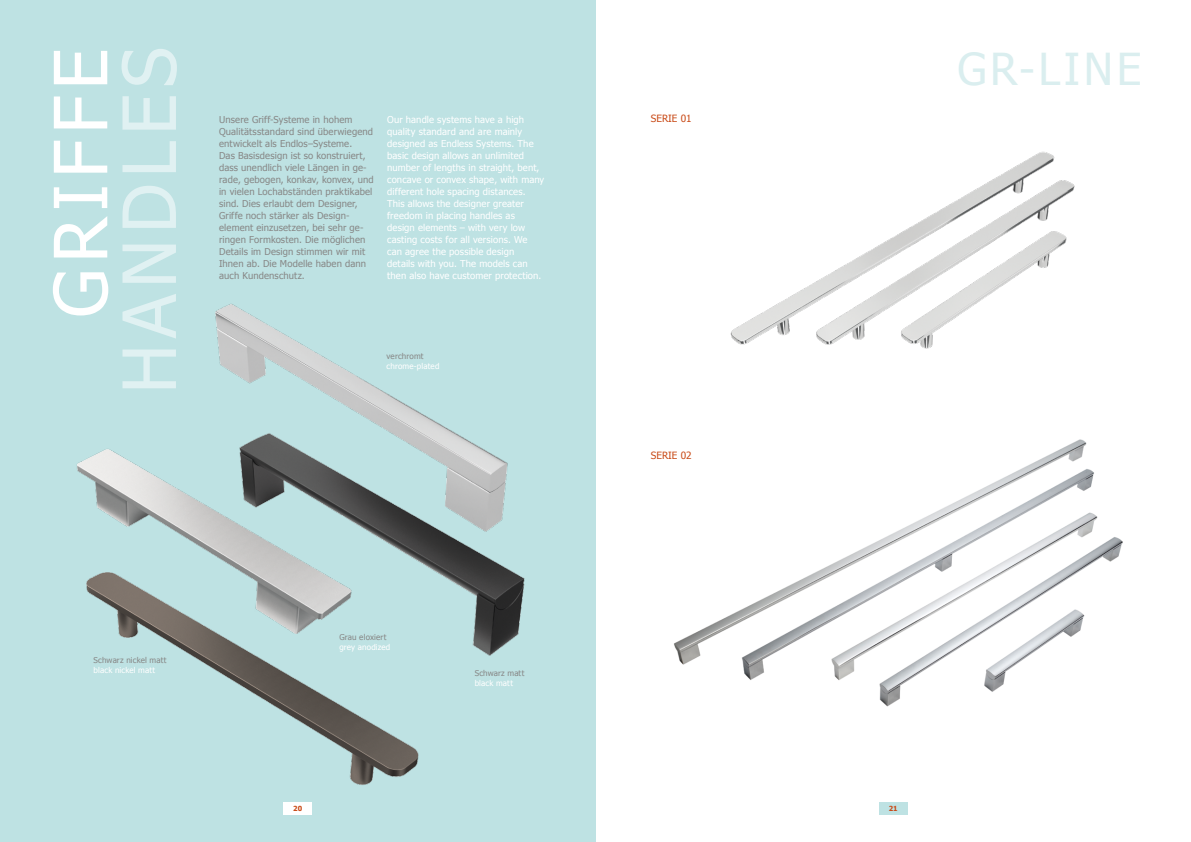
<style>
.page{position:relative;width:1191px;height:842px;background:#fff}
.page>*{position:absolute;margin:0;border:0;box-sizing:border-box;transform-origin:0 0}
.t1{font:73.5px "Tahoma";letter-spacing:.08em;color:#e0f1f2}
.t2{font:73.5px "Tahoma";letter-spacing:.08em;color:#fff}
.t3{font:44px "Tahoma";letter-spacing:.08em;color:#daeeef}
.t4{font:10px "Tahoma";color:#c94b18}
.t5{font:9.4px/12px "Tahoma";letter-spacing:.015em;color:#878786}
.t6{font:9.4px/12px "Tahoma";letter-spacing:.015em;color:#fff}
.t7{font:8px "Tahoma";letter-spacing:.015em;color:#878786}
.t8{font:8px "Tahoma";letter-spacing:.02em;color:#fff}
.t9{font:700 7px "Tahoma";color:#c94b18}
</style>
<div class="page">
<div style="left:0;top:0;width:595px;height:842px;background:#bee2e3"></div>
<div style="left:879px;top:802px;width:28px;height:13px;background:#bee2e3"></div>
<img style="left:215px;top:304px;width:71px;height:31px">
<img style="left:77px;top:449px;width:68px;height:21px">
<img style="left:217px;top:335px;width:379px;height:422px">
<img style="left:77px;top:470px;width:384px;height:345px">
<img style="left:730px;top:151px;width:345px;height:198px">
<img style="left:674px;top:439px;width:449px;height:268px">
<h1 class="t2" style="left:31px;top:318px;width:271px;rotate:-90deg">GRIFFE</h1>
<h1 class="t1" style="left:100px;top:394px;width:348px;rotate:-90deg">HANDLES</h1>
<p class="t5" style="left:219px;top:113px;width:156px">Unsere Griff-Systeme in hohem Qualitätsstandard sind überwiegend entwickelt als Endlos–Systeme.<br>Das Basisdesign ist so konstruiert, dass unendlich viele Längen in ge&shy;rade, gebogen, konkav, konvex, und in vielen Lochabständen praktikabel sind. Dies erlaubt dem Designer, Griffe noch stärker als Design&shy;element einzusetzen, bei sehr ge&shy;ringen Formkosten. Die möglichen Details im Design stimmen wir mit Ihnen ab. Die Modelle haben dann auch Kundenschutz.</p>
<p class="t6" style="left:387px;top:113px;width:159px">Our handle systems have a high quality standard and are mainly designed as Endless Systems. The basic design allows an unlimited number of lengths in straight, bent, concave or convex shape, with many different hole spacing distances.<br>This allows the designer greater freedom in placing handles as design elements – with very low casting costs for all versions. We can agree the possible design<br>details with you. The models can then also have customer protection.</p>
<p class="t7" style="left:386px;top:351px;width:38px">verchromt</p>
<p class="t8" style="left:386px;top:361px;width:54px">chrome-plated</p>
<p class="t4" style="left:651px;top:112px;width:42px">SERIE 01</p>
<p class="t4" style="left:651px;top:449px;width:42px">SERIE 02</p>
<h2 class="t3" style="left:957px;top:39px;width:186px">GR-LINE</h2>
<p class="t7" style="left:339px;top:632px;width:49px">Grau eloxiert</p>
<p class="t8" style="left:339px;top:642px;width:52px">grey anodized</p>
<p class="t7" style="left:94px;top:655px;width:74px">Schwarz nickel matt</p>
<p class="t8" style="left:94px;top:665px;width:63px">black nickel matt</p>
<p class="t7" style="left:475px;top:668px;width:51px">Schwarz matt</p>
<p class="t8" style="left:475px;top:678px;width:40px">black matt</p>
<p class="t9" style="left:293px;top:804px;width:10px">20</p>
<p class="t9" style="left:888px;top:804px;width:10px">21</p>
</div>
